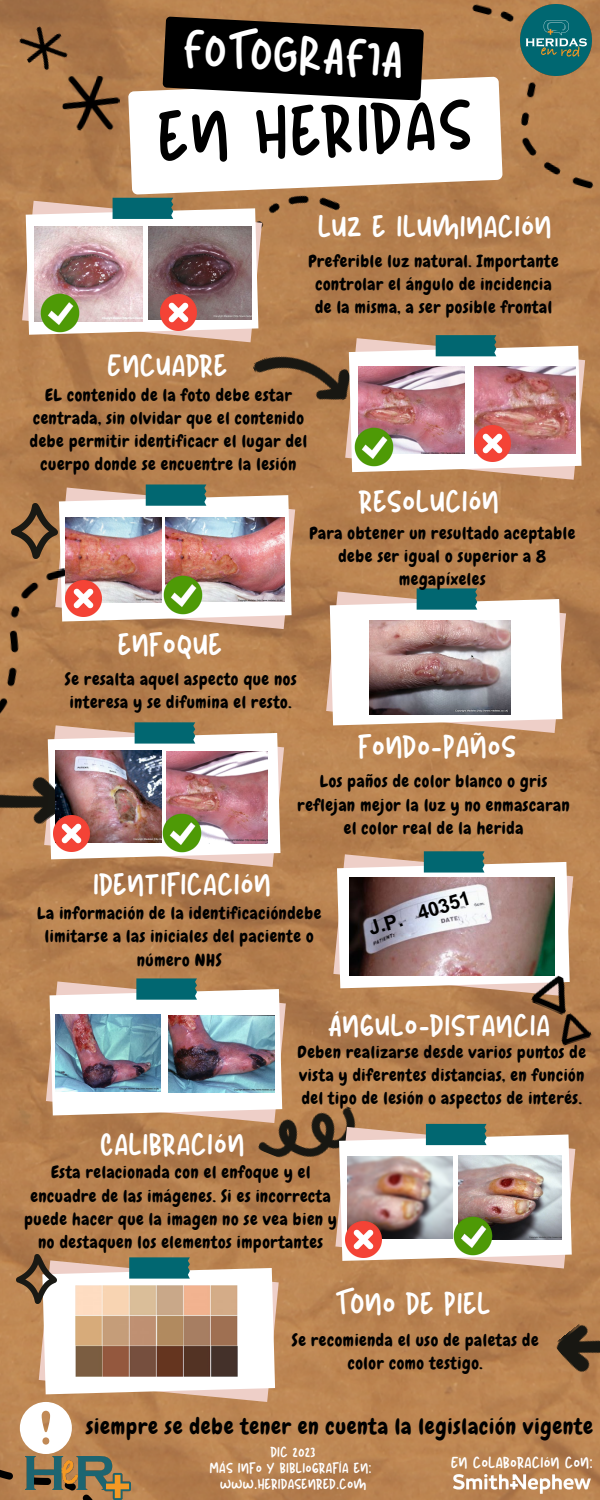
<style>
.page{position:relative;width:600px;height:1500px;background:#fff}
.page>*{position:absolute;margin:0;border:0;box-sizing:border-box;transform-origin:0 0}
.t1{font:68.4px "New Sun Yandi Designs";color:#000}
.t2{font:46.8px "New Sun Yandi Designs";color:#fff}
.t3{font:30px "New Sun Yandi Designs";letter-spacing:.06em;color:#fff}
.t4{font:22px "Chewy";letter-spacing:.035em;color:#000}
.t5{font:700 19.6px "Arial MT Pro";color:#000}
.t6{font:16.9px/23.2px "Chewy";letter-spacing:.035em;color:#000;text-align:center}
.t7{font:15.5px "New Sun Yandi Designs";letter-spacing:.06em;color:#fff}
.t8{font:14.2px "New Sun Yandi Designs";letter-spacing:.06em;color:#fff}
</style>
<div class="page">
<img style="left:0;top:0;width:600px;height:1500px">
<svg style="left:326px;top:588px;width:240px;height:145px"></svg>
<img style="left:252px;top:328px;width:106px;height:101px">
<img style="left:22px;top:78px;width:319px;height:302px">
<svg style="left:128px;top:77px;width:292px;height:118px"></svg>
<img style="left:420px;top:0;width:180px;height:212px">
<img style="left:0;top:1305px;width:107px;height:195px">
<svg style="left:55px;top:485px;width:240px;height:144px"></svg>
<img style="left:12px;top:503px;width:46px;height:56px">
<svg style="left:67px;top:722px;width:217px;height:145px"></svg>
<img style="left:0;top:568px;width:91px;height:182px">
<svg style="left:333px;top:851px;width:240px;height:145px"></svg>
<img style="left:531px;top:970px;width:46px;height:46px">
<img style="left:60px;top:72px;width:63px;height:63px">
<img style="left:16px;top:20px;width:56px;height:56px">
<img style="left:555px;top:1009px;width:37px;height:37px">
<img style="left:16px;top:1254px;width:41px;height:49px">
<svg style="left:22px;top:198px;width:240px;height:144px"></svg>
<img style="left:258px;top:1082px;width:104px;height:98px">
<img style="left:0;top:737px;width:67px;height:131px">
<svg style="left:335px;top:1124px;width:240px;height:145px"></svg>
<img style="left:553px;top:1279px;width:47px;height:132px">
<svg style="left:20px;top:1257px;width:259px;height:197px"></svg>
<svg style="left:345px;top:335px;width:240px;height:145px"></svg>
<img style="left:35px;top:227px;width:108px;height:95px">
<img style="left:358px;top:367px;width:107px;height:87px">
<img style="left:370px;top:621px;width:140px;height:94px">
<img style="left:165px;top:517px;width:119px;height:85px">
<img style="left:166px;top:751px;width:101px;height:93px">
<svg style="left:46px;top:978px;width:240px;height:145px"></svg>
<img style="left:55px;top:1014px;width:106px;height:78px">
<img style="left:459px;top:1155px;width:102px;height:84px">
<img style="left:76px;top:1286px;width:162px;height:91px">
<svg style="left:163px;top:16px;width:261px;height:85px;background:#26201c"></svg>
<img style="left:148px;top:227px;width:104px;height:93px">
<img style="left:161px;top:295px;width:36px;height:36px">
<img style="left:39px;top:291px;width:42px;height:43px">
<img style="left:474px;top:367px;width:101px;height:87px">
<img style="left:474px;top:425px;width:36px;height:36px">
<img style="left:352px;top:425px;width:43px;height:43px">
<img style="left:65px;top:517px;width:96px;height:85px">
<img style="left:55px;top:750px;width:107px;height:93px">
<img style="left:349px;top:877px;width:205px;height:99px">
<img style="left:168px;top:1016px;width:107px;height:77px">
<img style="left:348px;top:1156px;width:105px;height:83px">
<img style="left:161px;top:574px;width:43px;height:43px">
<img style="left:65px;top:581px;width:36px;height:36px">
<img style="left:54px;top:815px;width:36px;height:36px">
<img style="left:161px;top:812px;width:42px;height:43px">
<img style="left:452px;top:1215px;width:42px;height:43px">
<img style="left:345px;top:1221px;width:36px;height:36px">
<img style="left:453px;top:1475px;width:138px;height:18px">
<img style="left:521px;top:5px;width:70px;height:70px">
<img style="left:26px;top:1456px;width:104px;height:44px">
<p class="t2" style="left:186px;top:27px;width:219px;rotate:3deg">FOTOGRAFIA</p>
<p class="t1" style="left:159px;top:103px;width:312px;rotate:-2deg">EN HERIDAS</p>
<p class="t3" style="left:108px;top:350px;width:120px">ENCUADRE</p>
<p class="t3" style="left:319px;top:212px;width:234px">LUZ E ILUMINACIÓN</p>
<p class="t6" style="left:308px;top:250px;width:252px">Preferible luz natural. Importante controlar el ángulo de incidencia de la misma, a ser posible frontal</p>
<p class="t6" style="left:30px;top:384px;width:279px">EL contenido de la foto debe estar centrada, sin olvidar que el contenido debe permitir identificacr el lugar del cuerpo donde se encuentre la lesión</p>
<p class="t3" style="left:360px;top:487px;width:140px">RESOLUCIÓN</p>
<p class="t6" style="left:309px;top:521px;width:267px">Para obtener un resultado aceptable debe ser igual o superior a 8 megapíxeles</p>
<p class="t3" style="left:119px;top:630px;width:104px">ENFOQUE</p>
<p class="t6" style="left:65px;top:668px;width:233px">Se resalta aquel aspecto que nos interesa y se difumina el resto.</p>
<p class="t3" style="left:359px;top:732px;width:158px">FONDO-PAÑOS</p>
<p class="t6" style="left:298px;top:770px;width:273px">Los paños de color blanco o gris reflejan mejor la luz y no enmascaran el color real de la herida</p>
<p class="t3" style="left:94px;top:869px;width:178px">IDENTIFICACIÓN</p>
<p class="t6" style="left:37px;top:902px;width:286px">La información de la identificacióndebe limitarse a las iniciales del paciente o número NHS</p>
<p class="t5" style="left:367px;top:922px;width:107px;rotate:-17deg">J.P. 40351</p>
<p class="t3" style="left:329px;top:1011px;width:222px">ÁNGULO-DISTANCIA</p>
<p class="t3" style="left:101px;top:1130px;width:144px">CALIBRACIÓN</p>
<p class="t6" style="left:298px;top:1040px;width:290px;text-align:justify">Deben realizarse desde varios puntos de vista y diferentes distancias, en función del tipo de lesión o aspectos de interés.</p>
<p class="t6" style="left:24px;top:1161px;width:314px">Esta relacionada con el enfoque y el encuadre de las imágenes. Si es incorrecta puede hacer que la imagen no se vea bien y no destaquen los elementos importantes</p>
<p class="t3" style="left:336px;top:1289px;width:155px">TONO DE PIEL</p>
<p class="t6" style="left:292px;top:1329px;width:248px">Se recomienda el uso de paletas de color como testigo.</p>
<p class="t4" style="left:86px;top:1412px;width:508px">siempre se debe tener en cuenta la legislación vigente</p>
<p class="t8" style="left:271px;top:1445px;width:46px">DIC 2023</p>
<p class="t8" style="left:210px;top:1461px;width:163px">MÁS INFO Y BIBLIOGRAFÍA EN:</p>
<p class="t8" style="left:220px;top:1477px;width:147px">WWW.HERIDASENRED.COM</p>
<p class="t7" style="left:451px;top:1455px;width:143px">EN COLABORACIÓN CON:</p>
</div>
